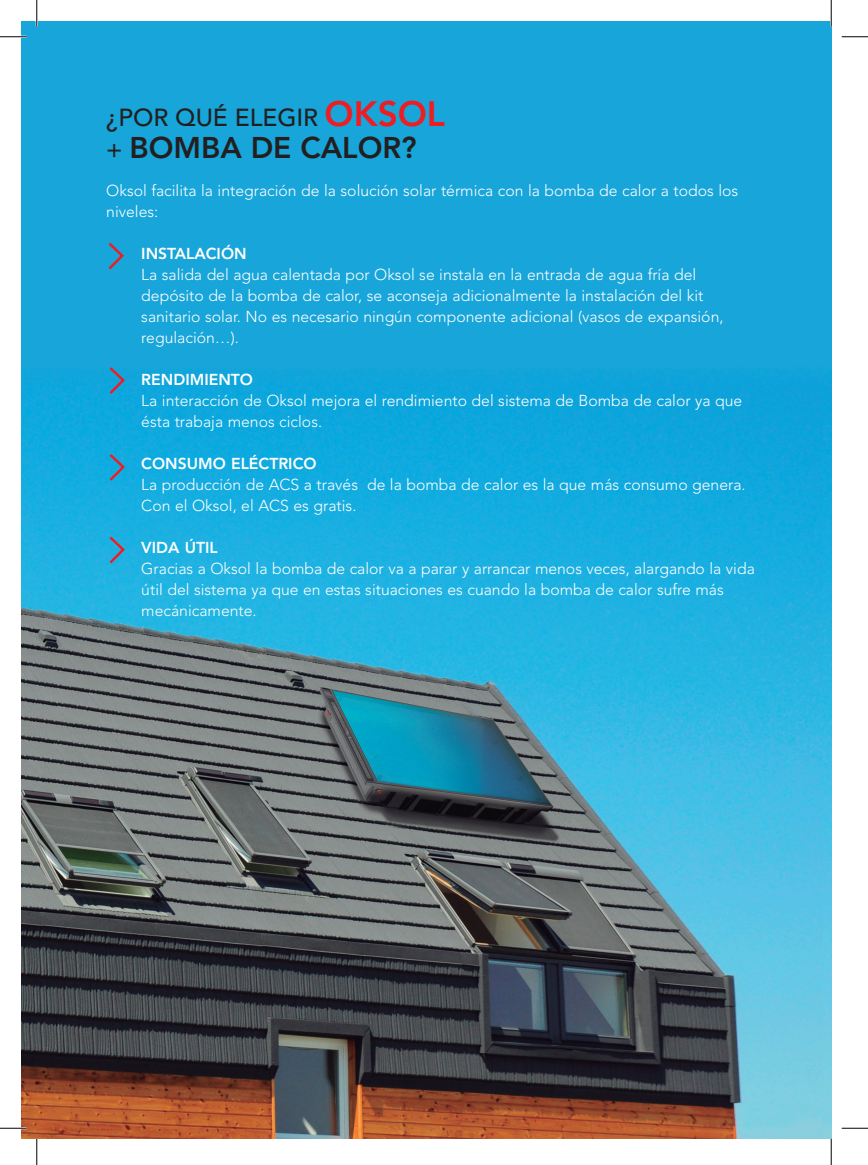
<style>
.page{position:relative;width:868px;height:1165px;background:#fff}
.page>*{position:absolute;margin:0;border:0;box-sizing:border-box;transform-origin:0 0}
.t1{font:800 29.75px "Avenir LT Std";color:#231f20}
.t2{font:500 24.5px "Avenir LT Std";color:#231f20}
.t3{font:300 15.75px/21px "Avenir LT Std";color:#fff}
.t4{font:800 15.75px "Avenir LT Std";color:#fff}
.s1{font-weight:800;font-size:35px;color:#ee1d23}
.s2{font-weight:500;font-size:24.5px}
</style>
<div class="page">
<img style="left:22px;top:22px;width:808px;height:1116px">
<svg style="left:106px;top:240px;width:20px;height:32px"></svg>
<svg style="left:107px;top:365px;width:20px;height:32px"></svg>
<svg style="left:107px;top:451px;width:20px;height:32px"></svg>
<svg style="left:107px;top:534px;width:20px;height:32px"></svg>
<hr style="left:0;top:36px;width:26px;height:2px;background:#fff">
<hr style="left:0;top:1127px;width:26px;height:2px;background:#fff">
<hr style="left:36px;top:0;width:2px;height:26px;background:#fff">
<hr style="left:829px;top:0;width:3px;height:26px;background:#fff">
<svg style="left:0;top:36px;width:26px;height:1px"></svg>
<svg style="left:841px;top:36px;width:26px;height:1px"></svg>
<svg style="left:0;top:1128px;width:26px;height:1px"></svg>
<svg style="left:841px;top:1128px;width:26px;height:1px"></svg>
<svg style="left:36px;top:0;width:1px;height:26px"></svg>
<svg style="left:36px;top:1139px;width:1px;height:26px"></svg>
<svg style="left:830px;top:0;width:1px;height:26px"></svg>
<svg style="left:830px;top:1139px;width:1px;height:26px"></svg>
<h2 class="t2" style="left:106px;top:104px;width:340px">¿POR QUÉ ELEGIR <span class="s1">OKSOL</span></h2>
<h1 class="t1" style="left:106px;top:130px;width:312px"><span class="s2">+</span> BOMBA DE CALOR?</h1>
<p class="t3" style="left:106px;top:180px;width:633px">Oksol facilita la integración de la solución solar térmica con la bomba de calor a todos los niveles:</p>
<p class="t4" style="left:141px;top:244px;width:107px">INSTALACIÓN</p>
<p class="t3" style="left:141px;top:264px;width:583px">La salida del agua calentada por Oksol se instala en la entrada de agua fría del depósito de la bomba de calor, se aconseja adicionalmente la instalación del kit sanitario solar. No es necesario ningún componente adicional (vasos de expansión, regulación…).</p>
<p class="t4" style="left:141px;top:370px;width:113px">RENDIMIENTO</p>
<p class="t3" style="left:141px;top:390px;width:602px">La interacción de Oksol mejora el rendimiento del sistema de Bomba de calor ya que ésta trabaja menos ciclos.</p>
<p class="t4" style="left:141px;top:454px;width:177px">CONSUMO ELÉCTRICO</p>
<p class="t3" style="left:141px;top:474px;width:605px">La producción de ACS a través de la bomba de calor es la que más consumo genera.<br>Con el Oksol, el ACS es gratis.</p>
<p class="t4" style="left:141px;top:538px;width:78px">VIDA ÚTIL</p>
<p class="t3" style="left:141px;top:558px;width:614px">Gracias a Oksol la bomba de calor va a parar y arrancar menos veces, alargando la vida útil del sistema ya que en estas situaciones es cuando la bomba de calor sufre más mecánicamente.</p>
</div>
